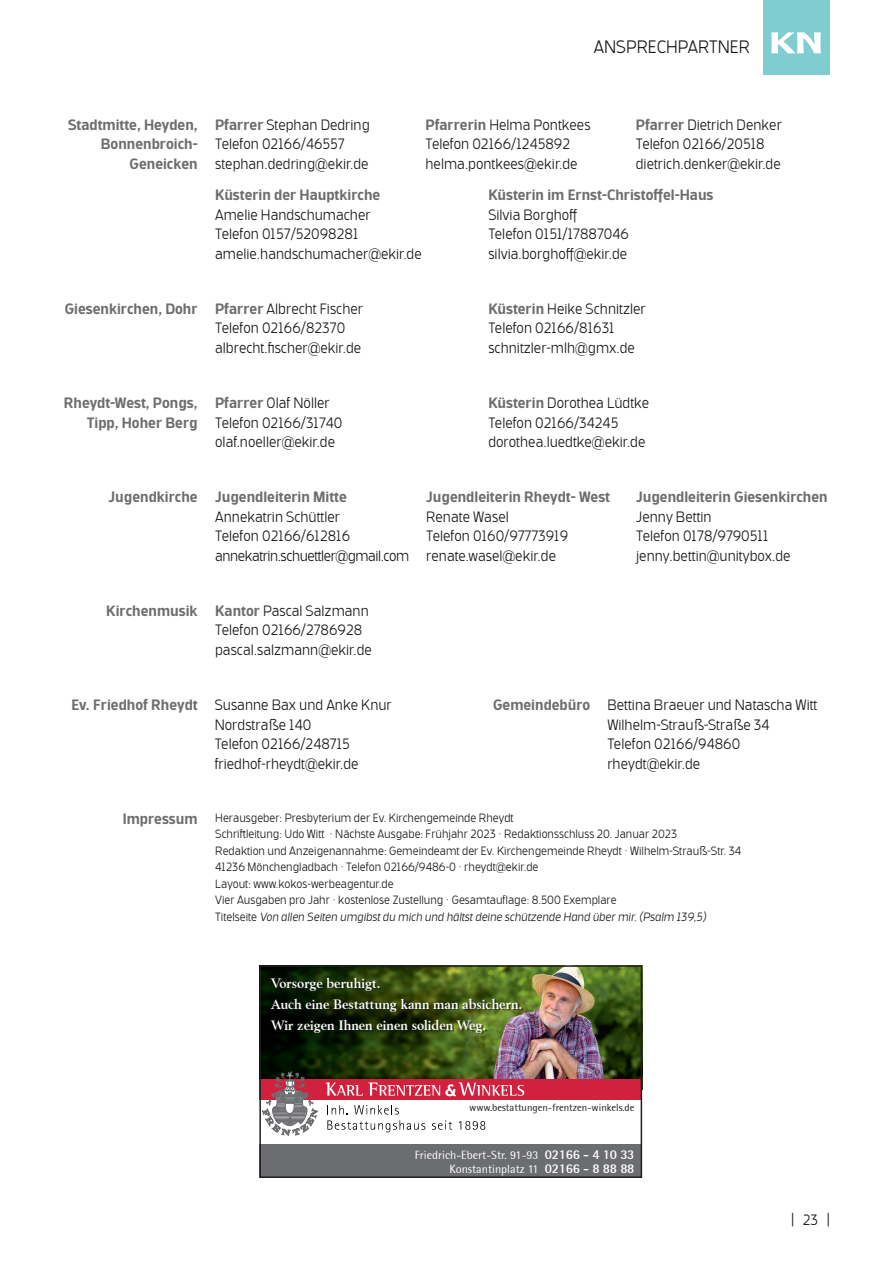
<style>
.page{position:relative;width:893px;height:1263px;background:#fff}
.page>*{position:absolute;margin:0;border:0;box-sizing:border-box;transform-origin:0 0}
.t1{font:300 18px "Bosphorus 50 Normal 52";color:#181715}
.t2{font:300 15px/19.5px "Bosphorus 50 Normal 52";color:#181715}
.t3{font:500 15px/19.5px "Bosphorus 50 Normal 54";color:#6e6e6d;text-align:right}
.t4{font:700 13.5px/21px "Revival 565 BT";color:#fff}
.t5{font:300 12px/16.5px "Bosphorus 50 Normal 52";color:#181715}
.t6{font:12px/13.5px "Rotis Semi Sans";color:#fff;text-align:right}
.t7{font:10.5px "Rotis Semi Sans";color:#231f20}
.s1{font-family:"Bosphorus 50 Normal 54";font-weight:500;color:#6e6e6d}
.s2{font-style:italic}
.s3{font-weight:700;font-size:13.5px}
</style>
<div class="page">
<div style="left:763px;top:0;width:66px;height:74px;background:#80cdd1"></div>
<svg style="left:771px;top:32px;width:50px;height:21px"></svg>
<img style="left:262px;top:968px;width:377px;height:111px">
<div style="left:259px;top:1079px;width:383px;height:21px;background:#d1213e"></div>
<svg style="left:262px;top:1071px;width:56px;height:65px"></svg>
<svg style="left:327px;top:1105px;width:21px;height:9px"></svg>
<svg style="left:354px;top:1105px;width:45px;height:9px"></svg>
<svg style="left:327px;top:1120px;width:98px;height:12px"></svg>
<svg style="left:432px;top:1120px;width:20px;height:10px"></svg>
<svg style="left:459px;top:1121px;width:26px;height:9px"></svg>
<svg style="left:325px;top:1082px;width:115px;height:13px"></svg>
<svg style="left:446px;top:1082px;width:78px;height:14px"></svg>
<div style="left:259px;top:1145px;width:383px;height:33px;background:#6c6d70"></div>
<div style="left:259px;top:965px;width:383px;height:213px;border:2px solid #231f20"></div>
<div style="left:272px;top:978px;width:251px;height:56px;background:#231f20;opacity:.66"></div>
<p class="t1" style="left:594px;top:40px;width:158px">ANSPRECHPARTNER</p>
<p class="t3" style="left:68px;top:116px;width:131px">Stadtmitte, Heyden,<br>Bonnenbroich-<br>Geneicken</p>
<p class="t2" style="left:215px;top:116px;width:156px"><span class="s1">Pfarrer</span> Stephan Dedring<br>Telefon 02166/46557 stephan.dedring@ekir.de</p>
<p class="t2" style="left:425px;top:116px;width:167px"><span class="s1">Pfarrerin</span> Helma Pontkees<br>Telefon 02166/1245892 helma.pontkees@ekir.de</p>
<p class="t2" style="left:636px;top:116px;width:148px"><span class="s1">Pfarrer</span> Dietrich Denker<br>Telefon 02166/20518 dietrich.denker@ekir.de</p>
<p class="t3" style="left:215px;top:187px;width:167px">Küsterin der Hauptkirche</p>
<p class="t2" style="left:215px;top:206px;width:208px">Amelie Handschumacher<br>Telefon 0157/52098281 amelie.handschumacher@ekir.de</p>
<p class="t3" style="left:488px;top:187px;width:227px">Küsterin im Ernst-Christoffel-Haus</p>
<p class="t2" style="left:488px;top:206px;width:142px">Silvia Borghoff<br>Telefon 0151/17887046 silvia.borghoff@ekir.de</p>
<p class="t3" style="left:65px;top:300px;width:134px">Giesenkirchen, Dohr</p>
<p class="t2" style="left:215px;top:300px;width:149px"><span class="s1">Pfarrer</span> Albrecht Fischer<br>Telefon 02166/82370 albrecht.fischer@ekir.de</p>
<p class="t2" style="left:488px;top:300px;width:159px"><span class="s1">Küsterin</span> Heike Schnitzler<br>Telefon 02166/81631 schnitzler-mlh@gmx.de</p>
<p class="t3" style="left:64px;top:395px;width:135px">Rheydt-West, Pongs,<br>Tipp, Hoher Berg</p>
<p class="t2" style="left:215px;top:395px;width:129px"><span class="s1">Pfarrer</span> Olaf Nöller<br>Telefon 02166/31740 olaf.noeller@ekir.de</p>
<p class="t2" style="left:488px;top:395px;width:162px"><span class="s1">Küsterin</span> Dorothea Lüdtke<br>Telefon 02166/34245 dorothea.luedtke@ekir.de</p>
<p class="t3" style="left:109px;top:489px;width:91px">Jugendkirche</p>
<p class="t3" style="left:215px;top:489px;width:133px">Jugendleiterin Mitte</p>
<p class="t2" style="left:215px;top:508px;width:196px">Annekatrin Schüttler<br>Telefon 02166/612816 annekatrin.schuettler@gmail.com</p>
<p class="t3" style="left:426px;top:489px;width:185px">Jugendleiterin Rheydt- West</p>
<p class="t2" style="left:426px;top:508px;width:144px">Renate Wasel<br>Telefon 0160/97773919 renate.wasel@ekir.de</p>
<p class="t3" style="left:636px;top:489px;width:193px">Jugendleiterin Giesenkirchen</p>
<p class="t2" style="left:636px;top:508px;width:156px">Jenny Bettin<br>Telefon 0178/9790511 jenny.bettin@unitybox.de</p>
<p class="t3" style="left:106px;top:602px;width:93px">Kirchenmusik</p>
<p class="t2" style="left:215px;top:602px;width:158px"><span class="s1">Kantor</span> Pascal Salzmann<br>Telefon 02166/2786928 pascal.salzmann@ekir.de</p>
<p class="t3" style="left:71px;top:697px;width:128px">Ev. Friedhof Rheydt</p>
<p class="t2" style="left:607px;top:697px;width:212px;text-indent:-114px"><span class="s1">Gemeindebüro</span> Bettina Braeuer und Natascha Witt<br>Wilhelm-Strauß-Straße 34<br>Telefon 02166/94860 rheydt@ekir.de</p>
<p class="t2" style="left:215px;top:697px;width:179px">Susanne Bax und Anke Knur<br>Nordstraße 140<br>Telefon 02166/248715 friedhof-rheydt@ekir.de</p>
<p class="t3" style="left:123px;top:810px;width:76px">Impressum</p>
<p class="t5" style="left:215px;top:810px;width:528px">Herausgeber: Presbyterium der Ev. Kirchengemeinde Rheydt<br>Schriſtleitung: Udo Witt · Nächste Ausgabe: Frühjahr 2023 · Redaktionsschluss 20. Januar 2023<br>Redaktion und Anzeigenannahme: Gemeindeamt der Ev. Kirchengemeinde Rheydt · Wilhelm-Strauß-Str. 34<br>41236 Mönchengladbach · Telefon 02166/9486-0 · rheydt@ekir.de<br>Layout: www.kokos-werbeagentur.de<br>Vier Ausgaben pro Jahr · kostenlose Zustellung · Gesamtauflage: 8.500 Exemplare<br>Titelseite <span class="s2">Von allen Seiten umgibst du mich und hältst deine schützende Hand über mir. (Psalm 139,5)</span></p>
<p class="t4" style="left:271px;top:972px;width:253px">Vorsorge beruhigt.<br>Auch eine Bestattung kann man absichern.<br>Wir zeigen Ihnen einen soliden Weg.</p>
<p class="t7" style="left:469px;top:1102px;width:167px">www.bestattungen-frentzen-winkels.de</p>
<p class="t6" style="left:415px;top:1148px;width:221px">Friedrich-Ebert-Str. 91-93 <span class="s3">02166 - 4 10 33<br></span>Konstantinplatz 11 <span class="s3">02166 - 8 88 88</span></p>
<p class="t2" style="left:792px;top:1212px;width:39px">|23|</p>
</div>
